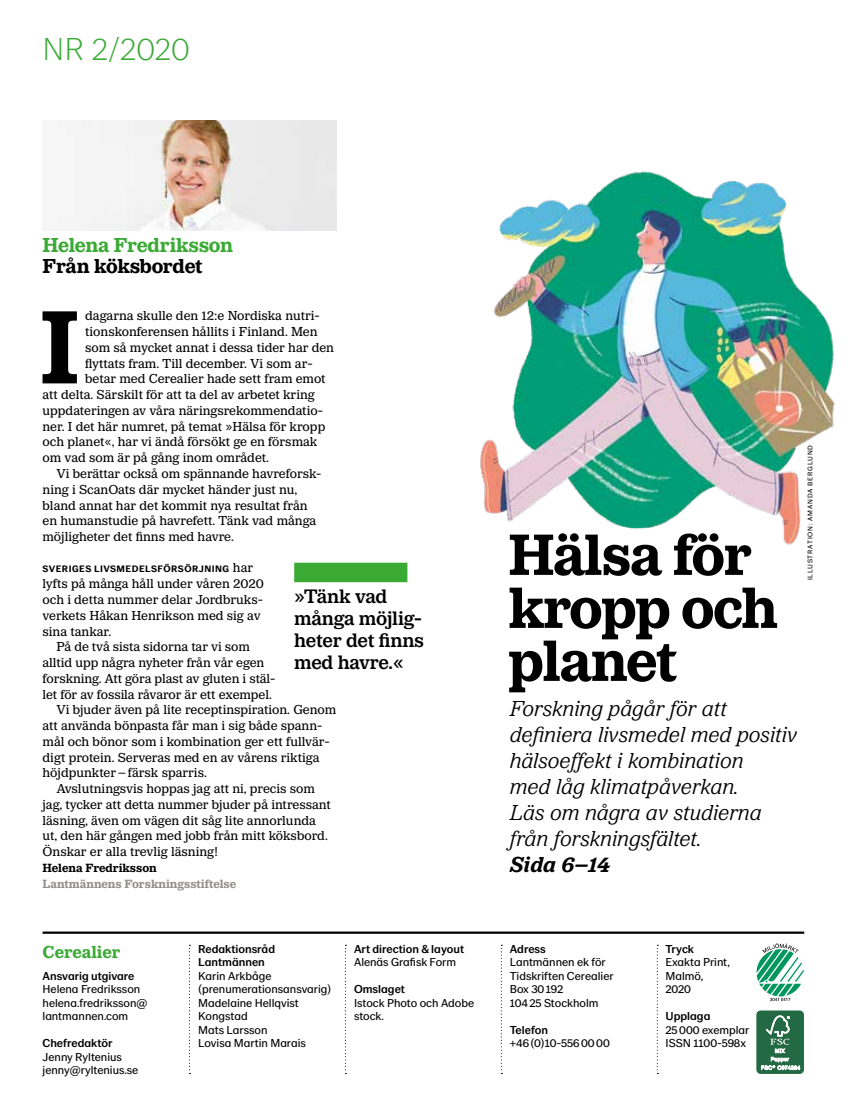
<style>
.page{position:relative;width:851px;height:1106px;background:#fff}
.page>*{position:absolute;margin:0;border:0;box-sizing:border-box;transform-origin:0 0}
.t1{font:700 108px "LM Serif";color:#000}
.t2{font:700 60.3px/52.9px "LM Serif";letter-spacing:-.025em;color:#000}
.t3{font:200 33px "LM Sans 201902";letter-spacing:-.005em;color:#3aaa35}
.t4{font:italic 300 22.5px/26.1px "LM Serif";color:#000}
.t5{font:italic 700 22.5px "LM Serif";letter-spacing:-.005em;color:#000}
.t6{font:700 21px "LM Serif";letter-spacing:-.01em;color:#3aaa35}
.t7{font:700 21px "LM Serif";letter-spacing:-.015em;color:#000}
.t8{font:500 20.25px/21.9px "LM Serif";letter-spacing:-.01em;color:#000}
.t9{font:700 18px "LM Serif";color:#3aaa35}
.t10{font:13.5px/15.8px "LM Serif";color:#000}
.t11{font:700 12.3px "LM Serif";color:#928f8e}
.t12{font:700 12.3px "LM Serif";color:#000}
.t13{font:12px/13.5px "LM Sans 201902";color:#000}
.t14{font:500 12px/13.5px "LM Sans 201902";color:#000}
.t15{font:700 9.75px "LM Sans 201902";letter-spacing:.05em;color:#000}
.t16{font:7.05px "LM Sans 201902";letter-spacing:.11em;color:#000}
.s1{font-family:"LM Serif";font-weight:400;font-size:13.5px}
</style>
<div class="page">
<img style="left:480px;top:171px;width:355px;height:374px">
<div style="left:294px;top:562px;width:113px;height:20px;background:#3aaa35"></div>
<img style="left:83px;top:120px;width:254px;height:110px">
<hr style="left:43px;top:931px;width:761px;height:2px;background:#000">
<svg style="left:189px;top:944px;width:1px;height:130px"></svg>
<svg style="left:500px;top:944px;width:2px;height:130px"></svg>
<svg style="left:345px;top:944px;width:1px;height:130px"></svg>
<svg style="left:656px;top:944px;width:2px;height:130px"></svg>
<svg style="left:756px;top:943px;width:47px;height:58px"></svg>
<div style="left:756px;top:1011px;width:47px;height:62px;background:#236943;border-radius:4px"></div>
<div style="left:756px;top:1010px;width:47px;height:63px;border:1px solid #236943;border-radius:4px"></div>
<svg style="left:761px;top:1015px;width:39px;height:54px"></svg>
<h3 class="t3" style="left:43px;top:31px;width:149px">NR 2/2020</h3>
<h3 class="t6" style="left:43px;top:233px;width:192px">Helena Fredriksson</h3>
<h3 class="t7" style="left:43px;top:254px;width:162px">Från köksbordet</h3>
<h1 class="t1" style="left:40px;top:286px;width:41px">I</h1>
<p class="t10" style="left:85px;top:308px;width:236px">dagarna skulle den 12:e Nordiska nutri-</p>
<p class="t10" style="left:85px;top:324px;width:234px">tionskonferensen hållits i Finland. Men</p>
<p class="t10" style="left:85px;top:339px;width:250px">som så mycket annat i dessa tider har den</p>
<p class="t10" style="left:85px;top:355px;width:229px">flyttats fram. Till december. Vi som ar-</p>
<p class="t10" style="left:85px;top:371px;width:242px">betar med Cerealier hade sett fram emot</p>
<p class="t10" style="left:43px;top:387px;width:274px">att delta. Särskilt för att ta del av arbetet kring</p>
<p class="t10" style="left:43px;top:402px;width:282px">uppdateringen av våra näringsrekommendatio-</p>
<p class="t10" style="left:43px;top:418px;width:284px">ner. I det här numret, på temat »Hälsa för kropp</p>
<p class="t10" style="left:43px;top:434px;width:276px">och planet«, har vi ändå försökt ge en försmak</p>
<p class="t10" style="left:43px;top:450px;width:228px">om vad som är på gång inom området.</p>
<p class="t10" style="left:56px;top:465px;width:266px">Vi berättar också om spännande havreforsk-</p>
<p class="t10" style="left:43px;top:481px;width:256px">ning i ScanOats där mycket händer just nu,</p>
<p class="t10" style="left:43px;top:497px;width:266px">bland annat har det kommit nya resultat från</p>
<p class="t10" style="left:43px;top:513px;width:275px">en humanstudie på havrefett. Tänk vad många</p>
<p class="t10" style="left:43px;top:528px;width:193px">möjligheter det finns med havre.</p>
<p class="t15" style="left:43px;top:563px;width:212px">SVERIGES LIVSMEDELSFÖRSÖRJNING <span class="s1">har</span></p>
<p class="t10" style="left:43px;top:576px;width:223px">lyfts på många håll under våren 2020 och i detta nummer delar Jordbruks&shy;verkets Håkan Henrikson med sig av sina tankar.</p>
<p class="t10" style="left:56px;top:639px;width:195px">På de två sista sidorna tar vi som</p>
<p class="t10" style="left:43px;top:654px;width:223px">alltid upp några nyheter från vår egen</p>
<p class="t10" style="left:43px;top:670px;width:234px">forskning. Att göra plast av gluten i stäl-</p>
<p class="t10" style="left:43px;top:686px;width:231px">let för av fossila råvaror är ett exempel.</p>
<p class="t10" style="left:56px;top:702px;width:281px">Vi bjuder även på lite receptinspiration. Genom</p>
<p class="t10" style="left:43px;top:717px;width:281px">att använda bönpasta får man i sig både spann-</p>
<p class="t10" style="left:43px;top:733px;width:288px">mål och bönor som i kombination ger ett fullvär-</p>
<p class="t10" style="left:43px;top:749px;width:278px">digt protein. Serveras med en av vårens riktiga</p>
<p class="t10" style="left:43px;top:765px;width:166px">höjdpunkter–färsk sparris.</p>
<p class="t10" style="left:56px;top:780px;width:260px">Avslutningsvis hoppas jag att ni, precis som</p>
<p class="t10" style="left:43px;top:796px;width:290px">jag, tycker att detta nummer bjuder på intressant</p>
<p class="t10" style="left:43px;top:812px;width:275px">läsning, även om vägen dit såg lite annorlunda</p>
<p class="t10" style="left:43px;top:828px;width:287px">ut, den här gången med jobb från mitt köksbord.</p>
<p class="t10" style="left:43px;top:843px;width:177px">Önskar er alla trevlig läsning!</p>
<p class="t12" style="left:43px;top:860px;width:116px">Helena Fredriksson</p>
<p class="t11" style="left:43px;top:876px;width:195px">Lantmännens Forskningsstiftelse</p>
<h3 class="t8" style="left:294px;top:586px;width:131px">»Tänk vad många möjlig&shy;heter det finns med havre.«</h3>
<h3 class="t9" style="left:43px;top:941px;width:79px">Cerealier</h3>
<p class="t14" style="left:43px;top:968px;width:93px">Ansvarig utgivare</p>
<p class="t13" style="left:43px;top:982px;width:106px">Helena Fredriksson helena.fredriksson@ lantmannen.com</p>
<p class="t14" style="left:43px;top:1036px;width:71px">Chefredaktör</p>
<p class="t13" style="left:43px;top:1049px;width:97px">Jenny Ryltenius jenny@ryltenius.se</p>
<p class="t14" style="left:198px;top:942px;width:78px">Redaktionsråd<br>Lantmännen</p>
<p class="t13" style="left:198px;top:969px;width:134px">Karin Arkbåge (prenumerationsansvarig)<br>Madelaine Hellqvist<br>Kongstad<br>Mats Larsson<br>Lovisa Martin Marais</p>
<p class="t14" style="left:354px;top:942px;width:112px">Art direction &amp; layout</p>
<p class="t13" style="left:354px;top:955px;width:103px">Alenäs Grafisk Form</p>
<p class="t14" style="left:354px;top:982px;width:52px">Omslaget</p>
<p class="t13" style="left:354px;top:996px;width:122px">Istock Photo och Adobe stock.</p>
<h2 class="t2" style="left:508px;top:529px;width:271px">Hälsa för kropp och planet</h2>
<h3 class="t4" style="left:509px;top:695px;width:289px">Forskning pågår för att definiera livsmedel med positiv hälsoeffekt i kombination<br>med låg klimatpåverkan.<br>Läs om några av studierna från forskningsfältet.</h3>
<h3 class="t5" style="left:509px;top:852px;width:102px">Sida 6–14</h3>
<p class="t16" style="left:806px;top:580px;width:137px;rotate:-90deg">ILLUSTRATION: AMANDA BERGLUND</p>
<p class="t14" style="left:509px;top:942px;width:37px">Adress</p>
<p class="t13" style="left:509px;top:955px;width:105px">Lantmännen ek för<br>Tidskriften Cerealier<br>Box 30192<br>10425 Stockholm</p>
<p class="t14" style="left:509px;top:1023px;width:40px">Telefon</p>
<p class="t13" style="left:509px;top:1036px;width:101px">+46(0)10-5560000</p>
<p class="t14" style="left:665px;top:942px;width:30px">Tryck</p>
<p class="t13" style="left:665px;top:955px;width:66px">Exakta Print,<br>Malmö,<br>2020</p>
<p class="t14" style="left:665px;top:1009px;width:46px">Upplaga</p>
<p class="t13" style="left:665px;top:1023px;width:85px">25000 exemplar<br>ISSN 1100-598x</p>
</div>
